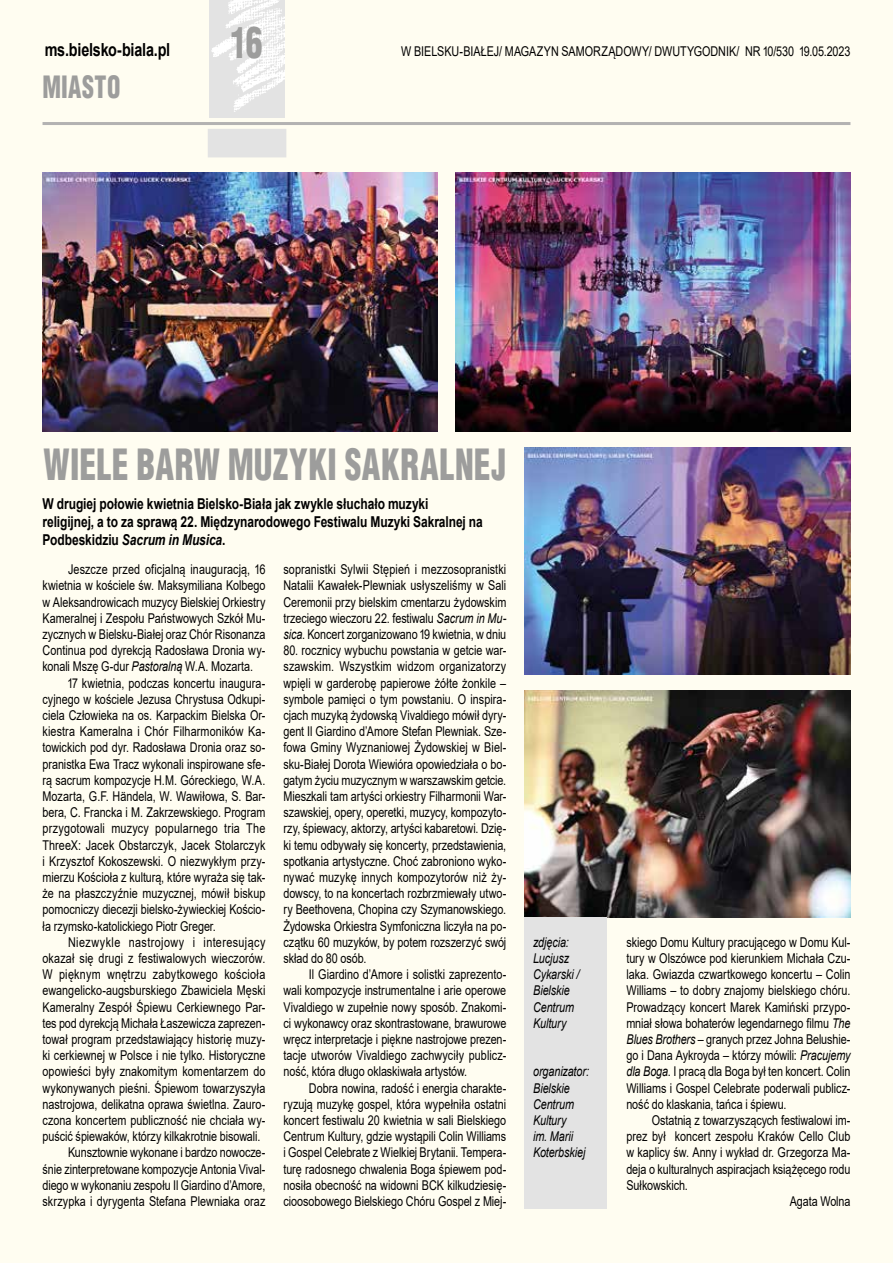
<style>
.page{position:relative;width:893px;height:1263px;background:#fffdf1}
.page>*{position:absolute;margin:0;border:0;box-sizing:border-box;transform-origin:0 0}
.t1{font:900 42px "Switzerland Cond";letter-spacing:.015em;color:#9d9d9c;scale:.8 1}
.t2{font:900 30px "Switzerland Cond";letter-spacing:.02em;color:#9d9d9c;scale:.8 1}
.t3{font:700 18px "Arial";letter-spacing:-.015em;color:#000;scale:.8 1}
.t4{font:700 15px/18px "Arial";letter-spacing:-.005em;color:#000;scale:.8 1}
.t5{font:13.5px/16.2px "Arial";color:#000;text-align:justify;scale:.8 1}
.t6{font:italic 13.5px/16.2px "Arial";letter-spacing:-.005em;color:#000;scale:.8 1}
.t7{font:13.5px "Arial";letter-spacing:.02em;color:#000;scale:.8 1}
.t8{font:13.5px "Arial";letter-spacing:.025em;color:#000;scale:.8 1}
.t9{font:13.5px "Arial";letter-spacing:.04em;color:#000;scale:.8 1}
.s1{font-style:italic}
</style>
<div class="page">
<hr style="left:43px;top:122px;width:807px;height:3px;background:#b3b2b2">
<img style="left:209px;top:0;width:76px;height:117px">
<div style="left:208px;top:129px;width:78px;height:28px;background:#e3e3e3"></div>
<img style="left:43px;top:172px;width:394px;height:259px">
<img style="left:455px;top:172px;width:395px;height:259px">
<img style="left:524px;top:448px;width:326px;height:226px">
<img style="left:524px;top:691px;width:326px;height:226px">
<div style="left:524px;top:917px;width:83px;height:292px;background:#e3e3e3"></div>
<h3 class="t3" style="left:45px;top:37px;width:158px">ms.bielsko-biala.pl</h3>
<h2 class="t2" style="left:43px;top:68px;width:99px">MIASTO</h2>
<h1 class="t1" style="left:230px;top:16px;width:42px">16</h1>
<p class="t5" style="left:401px;top:43px;width:563px">W BIELSKU-BIAŁEJ/ MAGAZYN SAMORZĄDOWY/ DWUTYGODNIK/ NR 10/530 19.05.2023</p>
<h1 class="t1" style="left:44px;top:437px;width:580px">WIELE BARW MUZYKI SAKRALNEJ</h1>
<p class="t4" style="left:43px;top:495px;width:552px">W drugiej połowie kwietnia Bielsko-Biała jak zwykle słuchało muzyki religijnej, a to za sprawą 22. Międzynarodowego Festiwalu Muzyki Sakralnej na<br>Podbeskidziu <span class="s1">Sacrum in Musica</span>.</p>
<p class="t5" style="left:68px;top:561px;width:248px">Jeszcze przed oficjalną inauguracją, 16</p>
<p class="t5" style="left:43px;top:577px;width:280px">kwietnia w kościele św. Maksymiliana Kolbego</p>
<p class="t5" style="left:43px;top:594px;width:280px">w Aleksandrowicach muzycy Bielskiej Orkiestry</p>
<p class="t5" style="left:43px;top:610px;width:280px">Kameralnej i Zespołu Państwowych Szkół Mu-</p>
<p class="t5" style="left:43px;top:626px;width:280px">zycznych w Bielsku-Białej oraz Chór Risonanza</p>
<p class="t5" style="left:43px;top:642px;width:280px">Continua pod dyrekcją Radosława Dronia wy-</p>
<p class="t5" style="left:43px;top:658px;width:265px">konali Mszę G-dur <span class="s1">Pastoralną</span> W.A. Mozarta.</p>
<p class="t5" style="left:68px;top:675px;width:248px">17 kwietnia, podczas koncertu inaugura-</p>
<p class="t5" style="left:43px;top:691px;width:280px">cyjnego w kościele Jezusa Chrystusa Odkupi-</p>
<p class="t5" style="left:43px;top:707px;width:280px">ciela Człowieka na os. Karpackim Bielska Or-</p>
<p class="t5" style="left:43px;top:723px;width:280px">kiestra Kameralna i Chór Filharmoników Ka-</p>
<p class="t5" style="left:43px;top:739px;width:280px">towickich pod dyr. Radosława Dronia oraz so-</p>
<p class="t5" style="left:43px;top:756px;width:280px">pranistka Ewa Tracz wykonali inspirowane sfe-</p>
<p class="t5" style="left:43px;top:772px;width:280px">rą sacrum kompozycje H.M. Góreckiego, W.A.</p>
<p class="t5" style="left:43px;top:788px;width:280px">Mozarta, G.F. Händela, W. Wawiłowa, S. Bar-</p>
<p class="t5" style="left:43px;top:804px;width:280px">bera, C. Francka i M. Zakrzewskiego. Program</p>
<p class="t7" style="left:43px;top:819px;width:280px">przygotowali muzycy popularnego tria The</p>
<p class="t5" style="left:43px;top:837px;width:280px">ThreeX: Jacek Obstarczyk, Jacek Stolarczyk</p>
<p class="t5" style="left:43px;top:853px;width:280px">i Krzysztof Kokoszewski. O niezwykłym przy-</p>
<p class="t5" style="left:43px;top:869px;width:280px">mierzu Kościoła z kulturą, które wyraża się tak-</p>
<p class="t5" style="left:43px;top:885px;width:280px">że na płaszczyźnie muzycznej, mówił biskup</p>
<p class="t5" style="left:43px;top:901px;width:280px">pomocniczy diecezji bielsko-żywieckiej Kościo-</p>
<p class="t5" style="left:43px;top:918px;width:218px">ła rzymsko-katolickiego Piotr Greger.</p>
<p class="t9" style="left:68px;top:933px;width:248px">Niezwykle nastrojowy i interesujący</p>
<p class="t5" style="left:43px;top:950px;width:280px">okazał się drugi z festiwalowych wieczorów.</p>
<p class="t8" style="left:43px;top:965px;width:280px">W pięknym wnętrzu zabytkowego kościoła</p>
<p class="t5" style="left:43px;top:982px;width:280px">ewangelicko-augsburskiego Zbawiciela Męski</p>
<p class="t5" style="left:43px;top:999px;width:280px">Kameralny Zespół Śpiewu Cerkiewnego Par-</p>
<p class="t5" style="left:43px;top:1015px;width:280px">tes pod dyrekcją Michała Łaszewicza zaprezen-</p>
<p class="t5" style="left:43px;top:1031px;width:280px">tował program przedstawiający historię muzy-</p>
<p class="t5" style="left:43px;top:1047px;width:280px">ki cerkiewnej w Polsce i nie tylko. Historyczne</p>
<p class="t5" style="left:43px;top:1063px;width:280px">opowieści były znakomitym komentarzem do</p>
<p class="t5" style="left:43px;top:1080px;width:280px">wykonywanych pieśni. Śpiewom towarzyszyła</p>
<p class="t5" style="left:43px;top:1096px;width:280px">nastrojowa, delikatna oprawa świetlna. Zauro-</p>
<p class="t5" style="left:43px;top:1112px;width:280px">czona koncertem publiczność nie chciała wy-</p>
<p class="t5" style="left:43px;top:1128px;width:274px">puścić śpiewaków, którzy kilkakrotnie bisowali.</p>
<p class="t5" style="left:68px;top:1144px;width:248px">Kunsztownie wykonane i bardzo nowocze-</p>
<p class="t5" style="left:43px;top:1161px;width:280px">śnie zinterpretowane kompozycje Antonia Vival-</p>
<p class="t5" style="left:43px;top:1177px;width:280px">diego w wykonaniu zespołu Il Giardino d’Amore,</p>
<p class="t5" style="left:43px;top:1193px;width:280px">skrzypka i dyrygenta Stefana Plewniaka oraz</p>
<p class="t5" style="left:283px;top:561px;width:280px">sopranistki Sylwii Stępień i mezzosopranistki Natalii Kawałek-Plewniak usłyszeliśmy w Sali Ceremonii przy bielskim cmentarzu żydowskim trzeciego wieczoru 22. festiwalu <span class="s1">Sacrum in Mu&shy;sica</span>. Koncert zorganizowano 19 kwietnia, w dniu</p>
<p class="t5" style="left:283px;top:642px;width:280px">80. rocznicy wybuchu powstania w getcie war&shy;szawskim. Wszystkim widzom organizatorzy wpięli w garderobę papierowe żółte żonkile – symbole pamięci o tym powstaniu. O inspira&shy;cjach muzyką żydowską Vivaldiego mówił dyry&shy;gent Il Giardino d’Amore Stefan Plewniak. Sze&shy;fowa Gminy Wyznaniowej Żydowskiej w Biel&shy;sku-Białej Dorota Wiewióra opowiedziała o bo&shy;gatym życiu muzycznym w warszawskim getcie.<br>Mieszkali tam artyści orkiestry Filharmonii War&shy;szawskiej, opery, operetki, muzycy, kompozyto&shy;rzy, śpiewacy, aktorzy, artyści kabaretowi. Dzię&shy;ki temu odbywały się koncerty, przedstawienia, spotkania artystyczne. Choć zabroniono wyko&shy;nywać muzykę innych kompozytorów niż ży&shy;dowscy, to na koncertach rozbrzmiewały utwo&shy;ry Beethovena, Chopina czy Szymanowskiego.<br>Żydowska Orkiestra Symfoniczna liczyła na po&shy;czątku 60 muzyków, by potem rozszerzyć swój skład do 80 osób.</p>
<p class="t5" style="left:283px;top:966px;width:280px;text-indent:26px">Il Giardino d’Amore i solistki zaprezento&shy;wali kompozycje instrumentalne i arie operowe Vivaldiego w zupełnie nowy sposób. Znakomi&shy;ci wykonawcy oraz skontrastowane, brawurowe wręcz interpretacje i piękne nastrojowe prezen&shy;tacje utworów Vivaldiego zachwyciły publicz&shy;ność, która długo oklaskiwała artystów.</p>
<p class="t5" style="left:283px;top:1080px;width:280px;text-indent:26px">Dobra nowina, radość i energia charakte&shy;ryzują muzykę gospel, która wypełniła ostatni koncert festiwalu 20 kwietnia w sali Bielskiego Centrum Kultury, gdzie wystąpili Colin Williams i Gospel Celebrate z Wielkiej Brytanii. Tempera&shy;turę radosnego chwalenia Boga śpiewem pod&shy;nosiła obecność na widowni BCK kilkudziesię&shy;cioosobowego Bielskiego Chóru Gospel z Miej-</p>
<p class="t6" style="left:533px;top:934px;width:60px">zdjęcia:<br>Lucjusz<br>Cykarski /<br>Bielskie<br>Centrum<br>Kultury</p>
<p class="t6" style="left:533px;top:1064px;width:71px">organizator:<br>Bielskie<br>Centrum<br>Kultury<br>im. Marii<br>Koterbskiej</p>
<p class="t5" style="left:626px;top:934px;width:282px">skiego Domu Kultury pracującego w Domu Kul&shy;tury w Olszówce pod kierunkiem Michała Czu&shy;laka. Gwiazda czwartkowego koncertu – Colin Williams – to dobry znajomy bielskiego chóru.<br>Prowadzący koncert Marek Kamiński przypo&shy;mniał słowa bohaterów legendarnego filmu <span class="s1">The Blues Brothers</span> – granych przez Johna Belushie&shy;go i Dana Aykroyda – którzy mówili: <span class="s1">Pracujemy dla Boga</span>. I pracą dla Boga był ten koncert. Colin Williams i Gospel Celebrate poderwali publicz&shy;ność do klaskania, tańca i śpiewu.</p>
<p class="t5" style="left:652px;top:1112px;width:250px">Ostatnią z towarzyszących festiwalowi im-</p>
<p class="t5" style="left:626px;top:1128px;width:282px">prez był koncert zespołu Kraków Cello Club</p>
<p class="t5" style="left:626px;top:1144px;width:282px">w kaplicy św. Anny i wykład dr. Grzegorza Ma-</p>
<p class="t5" style="left:626px;top:1161px;width:282px">deja o kulturalnych aspiracjach książęcego rodu</p>
<p class="t5" style="left:626px;top:1177px;width:78px">Sułkowskich.</p>
<p class="t5" style="left:790px;top:1193px;width:77px">Agata Wolna</p>
</div>
